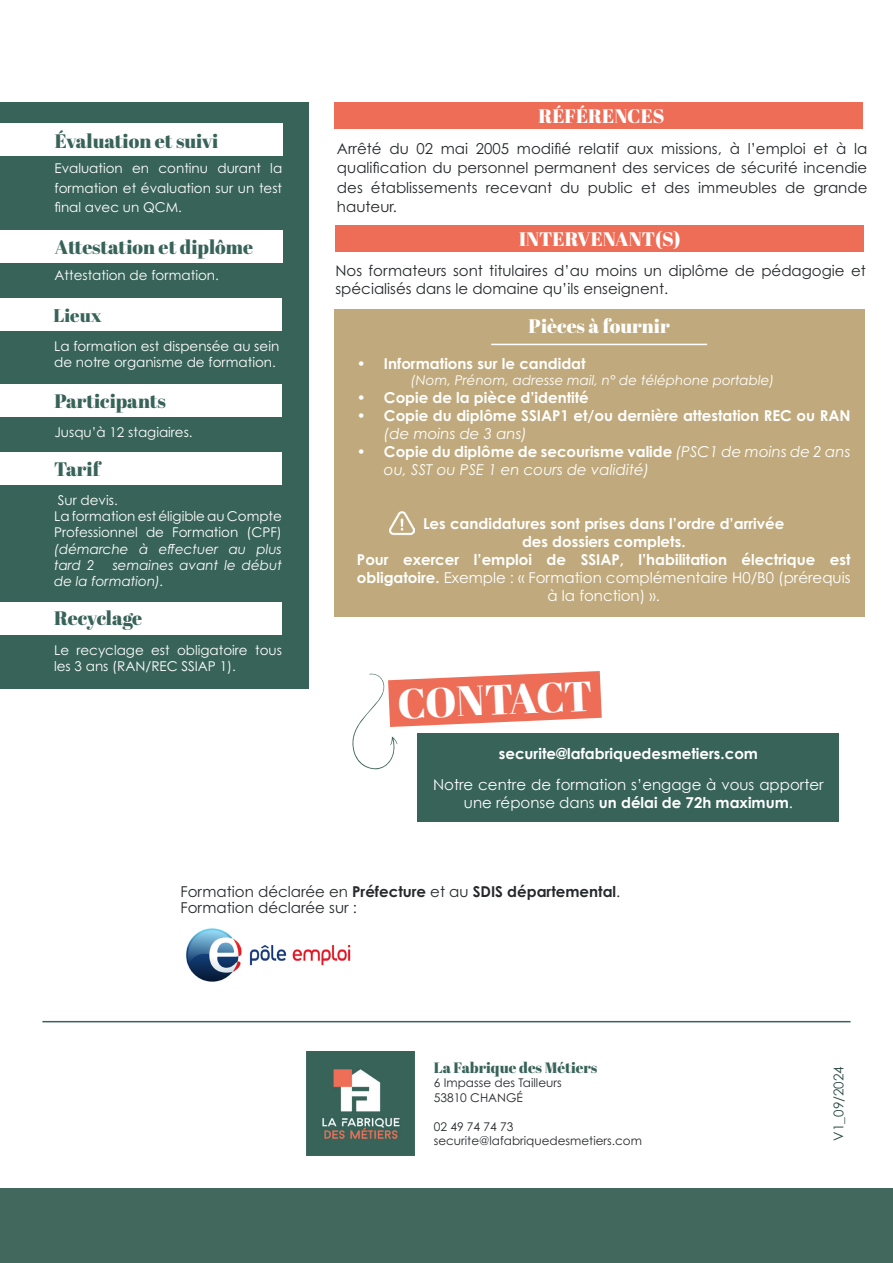
<style>
.page{position:relative;width:893px;height:1263px;background:#fff}
.page>*{position:absolute;margin:0;border:0;box-sizing:border-box;transform-origin:0 0}
.t1{font:42px "Abril Fatface";color:#fff}
.t2{font:19.5px "Abril Fatface";color:#386359}
.t3{font:19.5px "Abril Fatface";color:#fff}
.t4{font:18.3px "Abril Fatface";color:#386359}
.t5{font:700 15px/18px "Century Gothic Pro";color:#fff}
.t6{font:15px/19.5px "Century Gothic Pro";color:#26292c;text-align:justify}
.t7{font:italic 15px/18px "Century Gothic Pro";color:#fff}
.t8{font:15px/18px "Century Gothic";color:#fff;text-align:center}
.t9{font:700 15px "Century Gothic Pro";color:#26292c}
.t10{font:700 15px "Century Gothic";color:#fff}
.t11{font:15px "Abril Fatface";color:#386359}
.t12{font:13.5px/16.2px "Century Gothic Pro";color:#fff;text-align:justify}
.t13{font:italic 13.5px/16.2px "Century Gothic Pro";color:#fff}
.t14{font:13.5px "Century Gothic";color:#2b4b44}
.t15{font:12px "Century Gothic Pro";color:#26292c}
.s1{font-style:italic}
.s2{font-weight:400;font-style:italic}
.s3{font-weight:700;font-style:normal}
.s4{font-weight:400}
.s5{font-weight:700}
</style>
<div class="page">
<div style="left:0;top:102px;width:309px;height:587px;background:#386359"></div>
<div style="left:0;top:124px;width:282px;height:32px;background:#fff"></div>
<div style="left:0;top:230px;width:283px;height:33px;background:#fff"></div>
<div style="left:334px;top:310px;width:530px;height:307px;background:#c0aa7d"></div>
<hr style="left:491px;top:344px;width:216px;height:1px;background:#fff">
<div style="left:418px;top:733px;width:421px;height:89px;background:#386359"></div>
<svg style="left:352px;top:671px;width:250px;height:100px"></svg>
<div style="left:334px;top:102px;width:529px;height:27px;background:#ee6d57"></div>
<div style="left:335px;top:225px;width:529px;height:27px;background:#ee6d57"></div>
<img style="left:390px;top:511px;width:24px;height:24px">
<div style="left:0;top:299px;width:282px;height:32px;background:#fff"></div>
<div style="left:0;top:384px;width:282px;height:32px;background:#fff"></div>
<div style="left:0;top:452px;width:282px;height:32px;background:#fff"></div>
<div style="left:0;top:602px;width:282px;height:32px;background:#fff"></div>
<hr style="left:42px;top:1021px;width:808px;height:1px;background:#386359">
<img style="left:186px;top:928px;width:165px;height:54px">
<div style="left:0;top:1189px;width:893px;height:74px;background:#42685e"></div>
<img style="left:306px;top:1052px;width:108px;height:103px">
<p class="t2" style="left:55px;top:127px;width:165px">Évaluation et suivi</p>
<p class="t12" style="left:54px;top:158px;width:229px;line-height:19.5px">Evaluation en continu durant la formation et évaluation sur un test final avec un QCM.</p>
<p class="t2" style="left:55px;top:233px;width:200px">Attestation et diplôme</p>
<p class="t12" style="left:55px;top:267px;width:166px">Attestation de formation.</p>
<p class="t4" style="left:53px;top:302px;width:50px">Lieux</p>
<p class="t12" style="left:54px;top:338px;width:227px">La formation est dispensée au sein de notre organisme de formation.</p>
<p class="t2" style="left:54px;top:387px;width:113px">Participants</p>
<p class="t12" style="left:54px;top:424px;width:140px">Jusqu’à 12 stagiaires.</p>
<p class="t2" style="left:54px;top:455px;width:48px">Tarif</p>
<p class="t12" style="left:58px;top:492px;width:61px">Sur devis.</p>
<p class="t12" style="left:54px;top:508px;width:229px">La formation est éligible au Compte Professionnel de Formation (CPF) <span class="s1">(démarche à effectuer au plus tard 2</span></p>
<p class="t13" style="left:54px;top:557px;width:229px;text-indent:59px">semaines avant le début de la formation).</p>
<p class="t2" style="left:54px;top:605px;width:90px">Recyclage</p>
<p class="t12" style="left:54px;top:642px;width:229px">Le recyclage est obligatoire tous les 3 ans (RAN/REC SSIAP 1).</p>
<p class="t3" style="left:538px;top:102px;width:127px">RÉFÉRENCES</p>
<p class="t6" style="left:337px;top:138px;width:532px">Arrêté du 02 mai 2005 modifié relatif aux missions, à l’emploi et à la qualification du personnel permanent des services de sécurité incendie des établissements recevant du public et des immeubles de grande hauteur.</p>
<p class="t3" style="left:519px;top:225px;width:163px">INTERVENANT(S)</p>
<p class="t6" style="left:335px;top:261px;width:532px;line-height:18px">Nos formateurs sont titulaires d’au moins un diplôme de pédagogie et spécialisés dans le domaine qu’ils enseignent.</p>
<p class="t3" style="left:529px;top:312px;width:143px">Pièces à fournir</p>
<p class="t5" style="left:357px;top:354px;width:230px">• Informations sur le candidat</p>
<p class="t13" style="left:411px;top:372px;width:365px">(Nom, Prénom, adresse mail, n° de téléphone portable)</p>
<p class="t5" style="left:357px;top:388px;width:233px">• Copie de la pièce d’identité</p>
<p class="t5" style="left:384px;top:406px;width:468px;text-indent:-27px">• Copie du diplôme SSIAP1 et/ou dernière attestation REC ou RAN <span class="s2">(de moins de 3 ans)</span></p>
<p class="t7" style="left:384px;top:443px;width:468px;text-indent:-27px"><span class="s3">• Copie du diplôme de secourisme valide</span> (PSC1 de moins de 2 ans ou, SST ou PSE 1 en cours de validité)</p>
<p class="t5" style="left:423px;top:514px;width:363px">Les candidatures sont prises dans l’ordre d’arrivée</p>
<p class="t5" style="left:522px;top:532px;width:165px">des dossiers complets.</p>
<p class="t5" style="left:357px;top:550px;width:495px;text-align:center">Pour exercer l’emploi de SSIAP, l’habilitation électrique est obligatoire. <span class="s4">Exemple : « Formation complémentaire H0/B0 (prérequis à la fonction) ».</span></p>
<p class="t1" style="left:397px;top:674px;width:197px;rotate:-2deg">CONTACT</p>
<p class="t10" style="left:499px;top:742px;width:261px">securite@lafabriquedesmetiers.com</p>
<p class="t8" style="left:433px;top:775px;width:392px">Notre centre de formation s’engage à vous apporter une réponse dans <span class="s5">un délai de 72h maximum</span>.</p>
<p class="t9" style="left:181px;top:882px;width:441px"><span class="s4">Formation déclarée en</span> Préfecture <span class="s4">et au</span> SDIS départemental<span class="s4">.</span></p>
<p class="t6" style="left:181px;top:897px;width:178px">Formation déclarée sur :</p>
<p class="t11" style="left:434px;top:1057px;width:165px">La Fabrique des Métiers</p>
<p class="t15" style="left:434px;top:1076px;width:130px">6 Impasse des Tailleurs</p>
<p class="t15" style="left:434px;top:1090px;width:91px">53810 CHANGÉ</p>
<p class="t15" style="left:434px;top:1119px;width:81px">02 49 74 74 73</p>
<p class="t15" style="left:434px;top:1133px;width:210px">securite@lafabriquedesmetiers.com</p>
<p class="t14" style="left:829px;top:1140px;width:76px;rotate:-90deg">V1_09/2024</p>
</div>
